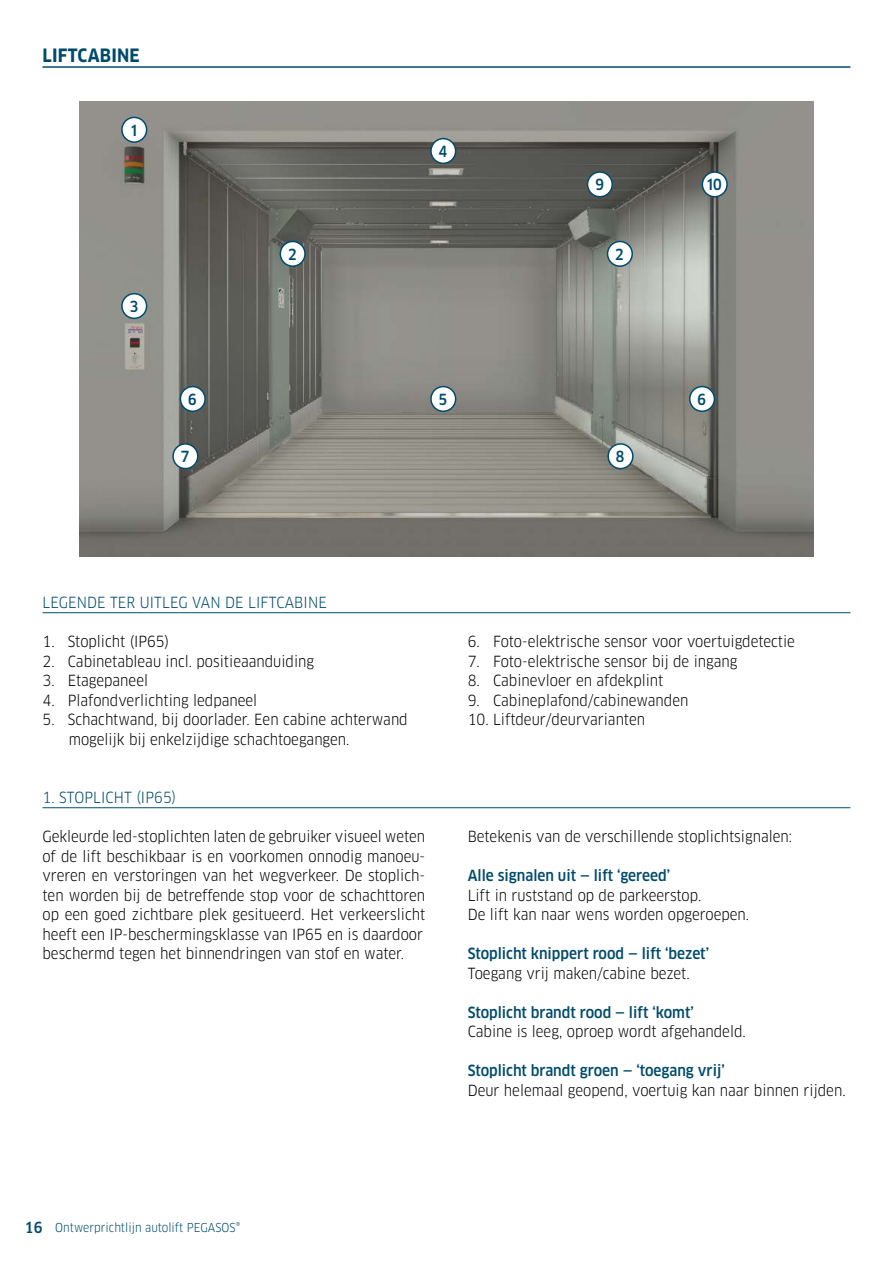
<style>
.page{position:relative;width:893px;height:1263px;background:#fff}
.page>*{position:absolute;margin:0;border:0;box-sizing:border-box;transform-origin:0 0}
.t1{font:700 18px "Clan Pro Narr";letter-spacing:.01em;color:#004b6c}
.t2{font:15px/19.5px "Clan Pro Narr";color:#000}
.t3{font:500 15px "Clan Pro Narr";color:#004b6c}
.t4{font:15px "Clan Pro Narr";letter-spacing:.01em;color:#004b6c}
.t5{font:12px "Clan Pro Narr";color:#004b6c}
.s1{font-weight:500;font-size:15px}
</style>
<div class="page">
<hr style="left:43px;top:66px;width:807px;height:2px;background:#004b6c">
<img style="left:80px;top:101px;width:733px;height:455px">
<div style="left:702px;top:172px;width:25px;height:25px;background:#fff;border-radius:50%"></div>
<div style="left:702px;top:171px;width:26px;height:26px;border:2px solid #004b6c;border-radius:50%"></div>
<div style="left:608px;top:444px;width:25px;height:25px;background:#fff;border-radius:50%"></div>
<div style="left:607px;top:443px;width:27px;height:26px;border:2px solid #004b6c;border-radius:50%"></div>
<div style="left:280px;top:241px;width:25px;height:25px;background:#fff;border-radius:50%"></div>
<div style="left:280px;top:241px;width:26px;height:26px;border:2px solid #004b6c;border-radius:50%"></div>
<div style="left:588px;top:172px;width:24px;height:25px;background:#fff;border-radius:50%"></div>
<div style="left:587px;top:171px;width:26px;height:26px;border:2px solid #004b6c;border-radius:50%"></div>
<div style="left:431px;top:139px;width:25px;height:24px;background:#fff;border-radius:50%"></div>
<div style="left:430px;top:138px;width:26px;height:26px;border:2px solid #004b6c;border-radius:50%"></div>
<div style="left:173px;top:444px;width:25px;height:25px;background:#fff;border-radius:50%"></div>
<div style="left:172px;top:443px;width:26px;height:26px;border:2px solid #004b6c;border-radius:50%"></div>
<div style="left:122px;top:117px;width:25px;height:25px;background:#fff;border-radius:50%"></div>
<div style="left:121px;top:117px;width:26px;height:26px;border:2px solid #004b6c;border-radius:50%"></div>
<div style="left:122px;top:294px;width:25px;height:24px;background:#fff;border-radius:50%"></div>
<div style="left:121px;top:293px;width:26px;height:26px;border:2px solid #004b6c;border-radius:50%"></div>
<div style="left:180px;top:387px;width:25px;height:24px;background:#fff;border-radius:50%"></div>
<div style="left:180px;top:386px;width:26px;height:26px;border:2px solid #004b6c;border-radius:50%"></div>
<div style="left:690px;top:387px;width:24px;height:24px;background:#fff;border-radius:50%"></div>
<div style="left:689px;top:386px;width:26px;height:26px;border:2px solid #004b6c;border-radius:50%"></div>
<div style="left:431px;top:387px;width:25px;height:24px;background:#fff;border-radius:50%"></div>
<div style="left:430px;top:386px;width:26px;height:26px;border:2px solid #004b6c;border-radius:50%"></div>
<hr style="left:43px;top:612px;width:807px;height:1px;background:#004b6c">
<hr style="left:43px;top:807px;width:807px;height:1px;background:#004b6c">
<div style="left:608px;top:241px;width:24px;height:25px;background:#fff;border-radius:50%"></div>
<div style="left:607px;top:241px;width:26px;height:26px;border:2px solid #004b6c;border-radius:50%"></div>
<p class="t1" style="left:43px;top:45px;width:99px">LIFTCABINE</p>
<p class="t3" style="left:131px;top:121px;width:8px">1</p>
<p class="t3" style="left:130px;top:298px;width:10px">3</p>
<p class="t3" style="left:288px;top:245px;width:10px">2</p>
<p class="t3" style="left:439px;top:143px;width:10px">4</p>
<p class="t3" style="left:595px;top:176px;width:10px">9</p>
<p class="t3" style="left:615px;top:245px;width:10px">2</p>
<p class="t3" style="left:707px;top:176px;width:17px">10</p>
<p class="t3" style="left:188px;top:391px;width:10px">6</p>
<p class="t3" style="left:439px;top:391px;width:10px">5</p>
<p class="t3" style="left:697px;top:391px;width:10px">6</p>
<p class="t3" style="left:181px;top:448px;width:10px">7</p>
<p class="t3" style="left:616px;top:448px;width:10px">8</p>
<p class="t4" style="left:43px;top:594px;width:286px">LEGENDE TER UITLEG VAN DE LIFTCABINE</p>
<p class="t2" style="left:43px;top:632px;width:128px">1. Stoplicht (IP65)</p>
<p class="t2" style="left:43px;top:651px;width:273px">2. Cabinetableau incl. positieaanduiding</p>
<p class="t2" style="left:43px;top:671px;width:107px">3. Etagepaneel</p>
<p class="t2" style="left:43px;top:690px;width:216px">4. Plafondverlichting ledpaneel</p>
<p class="t2" style="left:69px;top:710px;width:340px;text-indent:-26px">5. Schachtwand, bij doorlader. Een cabine achterwand mogelijk bij enkelzijdige schachtoegangen.</p>
<p class="t2" style="left:468px;top:632px;width:329px">6. Foto-elektrische sensor voor voertuigdetectie</p>
<p class="t2" style="left:468px;top:651px;width:271px">7. Foto-elektrische sensor bij de ingang</p>
<p class="t2" style="left:468px;top:671px;width:197px">8. Cabinevloer en afdekplint</p>
<p class="t2" style="left:468px;top:690px;width:222px">9. Cabineplafond/cabinewanden</p>
<p class="t2" style="left:468px;top:710px;width:179px">10. Liftdeur/deurvarianten</p>
<p class="t4" style="left:43px;top:789px;width:135px">1. STOPLICHT (IP65)</p>
<p class="t2" style="left:43px;top:827px;width:384px">Gekleurde led-stoplichten laten de gebruiker visueel weten of de lift beschikbaar is en voorkomen onnodig manoeu&shy;vreren en verstoringen van het wegverkeer. De stoplich&shy;ten worden bij de betreffende stop voor de schachttoren op een goed zichtbare plek gesitueerd. Het verkeerslicht heeft een IP-beschermingsklasse van IP65 en is daardoor beschermd tegen het binnendringen van stof en water.</p>
<p class="t2" style="left:468px;top:827px;width:326px">Betekenis van de verschillende stoplichtsignalen:</p>
<p class="t3" style="left:468px;top:867px;width:204px">Alle signalen uit — lift ‘gereed’</p>
<p class="t2" style="left:468px;top:885px;width:283px">Lift in ruststand op de parkeerstop.<br>De lift kan naar wens worden opgeroepen.</p>
<p class="t3" style="left:468px;top:945px;width:243px">Stoplicht knippert rood — lift ‘bezet’</p>
<p class="t2" style="left:468px;top:963px;width:223px">Toegang vrij maken/cabine bezet.</p>
<p class="t3" style="left:468px;top:1003px;width:228px">Stoplicht brandt rood — lift ‘komt’</p>
<p class="t2" style="left:468px;top:1022px;width:280px">Cabine is leeg, oproep wordt afgehandeld.</p>
<p class="t3" style="left:468px;top:1062px;width:259px">Stoplicht brandt groen — ‘toegang vrij’</p>
<p class="t2" style="left:468px;top:1080px;width:379px">Deur helemaal geopend, voertuig kan naar binnen rijden.</p>
<p class="t5" style="left:25px;top:1220px;width:217px"><span class="s1">16</span> Ontwerprichtlijn autolift PEGASOS®</p>
</div>
